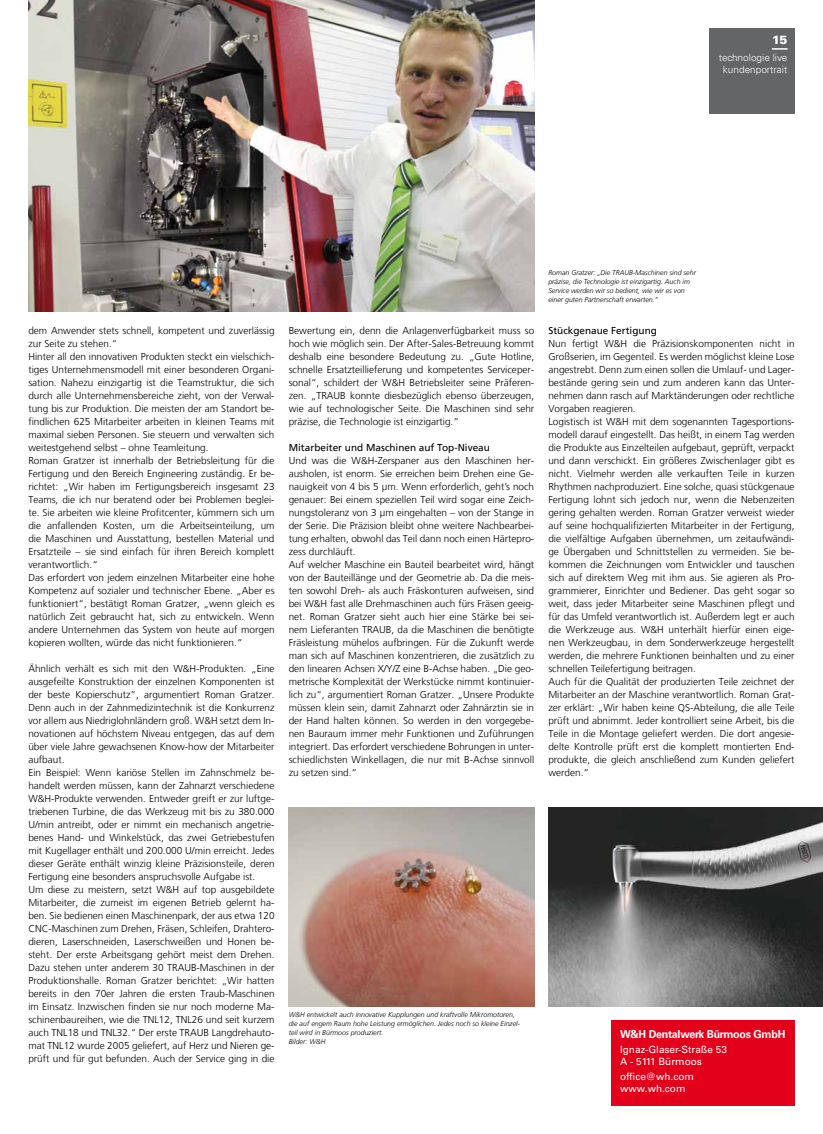
<style>
.page{position:relative;width:823px;height:1134px;background:#fff}
.page>*{position:absolute;margin:0;border:0;box-sizing:border-box;transform-origin:0 0}
.t1{font:900 12px "Univers LT Std";color:#fff}
.t2{font:700 11px "Univers LT Std";letter-spacing:-.025em;color:#fff}
.t3{font:300 10px/13px "Frutiger LT";color:#000;text-align:justify}
.t4{font:10px "Univers LT Std";color:#fff}
.t5{font:10px "Frutiger LT";color:#000}
.t6{font:300 10px "Univers LT Std";color:#fff}
.t7{font:italic 300 7px/9px "Frutiger LT";color:#000}
</style>
<div class="page">
<div style="left:708px;top:28px;width:86px;height:85px;background:#646567"></div>
<svg style="left:772px;top:48px;width:15px;height:2px"></svg>
<div style="left:611px;top:1020px;width:183px;height:86px;background:#e2001a"></div>
<img style="left:28px;top:0;width:506px;height:312px">
<img style="left:548px;top:808px;width:274px;height:198px">
<img style="left:288px;top:808px;width:246px;height:198px">
<p class="t1" style="left:771px;top:32px;width:17px">15</p>
<p class="t6" style="left:718px;top:51px;width:70px">technologie live</p>
<p class="t6" style="left:722px;top:63px;width:66px">kundenportrait</p>
<p class="t3" style="left:28px;top:324px;width:247px">dem Anwender stets schnell, kompetent und zuverlässig zur Seite zu stehen.“</p>
<p class="t3" style="left:28px;top:350px;width:247px">Hinter all den innovativen Produkten steckt ein vielschich&shy;tiges Unternehmensmodell mit einer besonderen Organi&shy;sation. Nahezu einzigartig ist die Teamstruktur, die sich durch alle Unternehmensbereiche zieht, von der Verwal&shy;tung bis zur Produktion. Die meisten der am Standort be&shy;findlichen 625 Mitarbeiter arbeiten in kleinen Teams mit maximal sieben Personen. Sie steuern und verwalten sich weitestgehend selbst – ohne Teamleitung.</p>
<p class="t3" style="left:28px;top:454px;width:247px">Roman Gratzer ist innerhalb der Betriebsleitung für die Fertigung und den Bereich Engineering zuständig. Er be&shy;richtet: „Wir haben im Fertigungsbereich insgesamt 23<br>Teams, die ich nur beratend oder bei Problemen beglei&shy;te. Sie arbeiten wie kleine Profitcenter, kümmern sich um die anfallenden Kosten, um die Arbeitseinteilung, um die Maschinen und Ausstattung, bestellen Material und Ersatzteile – sie sind einfach für ihren Bereich komplett verantwortlich.“</p>
<p class="t3" style="left:28px;top:571px;width:247px">Das erfordert von jedem einzelnen Mitarbeiter eine hohe Kompetenz auf sozialer und technischer Ebene. „Aber es funktioniert“, bestätigt Roman Gratzer, „wenn gleich es natürlich Zeit gebraucht hat, sich zu entwickeln. Wenn andere Unternehmen das System von heute auf morgen kopieren wollten, würde das nicht funktionieren.“</p>
<p class="t3" style="left:28px;top:662px;width:247px">Ähnlich verhält es sich mit den W&amp;H-Produkten. „Eine ausgefeilte Konstruktion der einzelnen Komponenten ist der beste Kopierschutz“, argumentiert Roman Gratzer.<br>Denn auch in der Zahnmedizintechnik ist die Konkurrenz vor allem aus Niedriglohnländern groß. W&amp;H setzt dem In&shy;novationen auf höchstem Niveau entgegen, das auf dem über viele Jahre gewachsenen Know-how der Mitarbeiter aufbaut.</p>
<p class="t3" style="left:28px;top:766px;width:247px">Ein Beispiel: Wenn kariöse Stellen im Zahnschmelz be&shy;handelt werden müssen, kann der Zahnarzt verschiedene W&amp;H-Produkte verwenden. Entweder greift er zur luftge&shy;triebenen Turbine, die das Werkzeug mit bis zu 380.000<br>U/min antreibt, oder er nimmt ein mechanisch angetrie&shy;benes Hand- und Winkelstück, das zwei Getriebestufen mit Kugellager enthält und 200.000 U/min erreicht. Jedes dieser Geräte enthält winzig kleine Präzisionsteile, deren Fertigung eine besonders anspruchsvolle Aufgabe ist.</p>
<p class="t3" style="left:28px;top:883px;width:247px">Um diese zu meistern, setzt W&amp;H auf top ausgebildete Mitarbeiter, die zumeist im eigenen Betrieb gelernt ha&shy;ben. Sie bedienen einen Maschinenpark, der aus etwa 120<br>CNC-Maschinen zum Drehen, Fräsen, Schleifen, Drahtero&shy;dieren, Laserschneiden, Laserschweißen und Honen be&shy;steht. Der erste Arbeitsgang gehört meist dem Drehen.<br>Dazu stehen unter anderem 30 TRAUB-Maschinen in der Produktionshalle. Roman Gratzer berichtet: „Wir hatten bereits in den 70er Jahren die ersten Traub-Maschinen im Einsatz. Inzwischen finden sie nur noch moderne Ma&shy;schinenbaureihen, wie die TNL12, TNL26 und seit kurzem auch TNL18 und TNL32.“ Der erste TRAUB Langdrehauto&shy;mat TNL12 wurde 2005 geliefert, auf Herz und Nieren ge&shy;prüft und für gut befunden. Auch der Service ging in die</p>
<p class="t3" style="left:288px;top:324px;width:247px">Bewertung ein, denn die Anlagenverfügbarkeit muss so hoch wie möglich sein. Der After-Sales-Betreuung kommt deshalb eine besondere Bedeutung zu. „Gute Hotline, schnelle Ersatzteillieferung und kompetentes Serviceper&shy;sonal“, schildert der W&amp;H Betriebsleiter seine Präferen&shy;zen. „TRAUB konnte diesbezüglich ebenso überzeugen, wie auf technologischer Seite. Die Maschinen sind sehr präzise, die Technologie ist einzigartig.“</p>
<p class="t5" style="left:288px;top:441px;width:202px">Mitarbeiter und Maschinen auf Top-Niveau</p>
<p class="t3" style="left:288px;top:454px;width:247px">Und was die W&amp;H-Zerspaner aus den Maschinen her&shy;ausholen, ist enorm. Sie erreichen beim Drehen eine Ge&shy;nauigkeit von 4 bis 5 µm. Wenn erforderlich, geht’s noch genauer: Bei einem speziellen Teil wird sogar eine Zeich&shy;nungstoleranz von 3 µm eingehalten – von der Stange in der Serie. Die Präzision bleibt ohne weitere Nachbearbei&shy;tung erhalten, obwohl das Teil dann noch einen Härtepro&shy;zess durchläuft.</p>
<p class="t3" style="left:288px;top:558px;width:247px">Auf welcher Maschine ein Bauteil bearbeitet wird, hängt von der Bauteillänge und der Geometrie ab. Da die meis&shy;ten sowohl Dreh- als auch Fräskonturen aufweisen, sind bei W&amp;H fast alle Drehmaschinen auch fürs Fräsen geeig&shy;net. Roman Gratzer sieht auch hier eine Stärke bei sei&shy;nem Lieferanten TRAUB, da die Maschinen die benötigte Fräsleistung mühelos aufbringen. Für die Zukunft werde man sich auf Maschinen konzentrieren, die zusätzlich zu den linearen Achsen X/Y/Z eine B-Achse haben. „Die geo&shy;metrische Komplexität der Werkstücke nimmt kontinuier&shy;lich zu“, argumentiert Roman Gratzer. „Unsere Produkte müssen klein sein, damit Zahnarzt oder Zahnärztin sie in der Hand halten können. So werden in den vorgegebe&shy;nen Bauraum immer mehr Funktionen und Zuführungen integriert. Das erfordert verschiedene Bohrungen in unter&shy;schiedlichsten Winkellagen, die nur mit B-Achse sinnvoll zu setzen sind.“</p>
<p class="t7" style="left:548px;top:268px;width:149px">Roman Gratzer: „Die TRAUB-Maschinen sind sehr präzise, die Technologie ist einzigartig. Auch im Service werden wir so bedient, wie wir es von einer guten Partnerschaft erwarten.“</p>
<p class="t5" style="left:548px;top:324px;width:110px">Stückgenaue Fertigung</p>
<p class="t3" style="left:548px;top:337px;width:247px">Nun fertigt W&amp;H die Präzisionskomponenten nicht in Großserien, im Gegenteil. Es werden möglichst kleine Lose angestrebt. Denn zum einen sollen die Umlauf- und Lager&shy;bestände gering sein und zum anderen kann das Unter&shy;nehmen dann rasch auf Marktänderungen oder rechtliche Vorgaben reagieren.</p>
<p class="t3" style="left:548px;top:415px;width:247px">Logistisch ist W&amp;H mit dem sogenannten Tagesportions&shy;modell darauf eingestellt. Das heißt, in einem Tag werden die Produkte aus Einzelteilen aufgebaut, geprüft, verpackt und dann verschickt. Ein größeres Zwischenlager gibt es nicht. Vielmehr werden alle verkauften Teile in kurzen Rhythmen nachproduziert. Eine solche, quasi stückgenaue Fertigung lohnt sich jedoch nur, wenn die Nebenzeiten gering gehalten werden. Roman Gratzer verweist wieder auf seine hochqualifizierten Mitarbeiter in der Fertigung, die vielfältige Aufgaben übernehmen, um zeitaufwändi&shy;ge Übergaben und Schnittstellen zu vermeiden. Sie be&shy;kommen die Zeichnungen vom Entwickler und tauschen sich auf direktem Weg mit ihm aus. Sie agieren als Pro&shy;grammierer, Einrichter und Bediener. Das geht sogar so weit, dass jeder Mitarbeiter seine Maschinen pflegt und für das Umfeld verantwortlich ist. Außerdem legt er auch die Werkzeuge aus. W&amp;H unterhält hierfür einen eige&shy;nen Werkzeugbau, in dem Sonderwerkzeuge hergestellt werden, die mehrere Funktionen beinhalten und zu einer schnellen Teilefertigung beitragen.</p>
<p class="t3" style="left:548px;top:675px;width:247px">Auch für die Qualität der produzierten Teile zeichnet der Mitarbeiter an der Maschine verantwortlich. Roman Grat&shy;zer erklärt: „Wir haben keine QS-Abteilung, die alle Teile prüft und abnimmt. Jeder kontrolliert seine Arbeit, bis die Teile in die Montage geliefert werden. Die dort angesie&shy;delte Kontrolle prüft erst die komplett montierten End&shy;produkte, die gleich anschließend zum Kunden geliefert werden.“</p>
<p class="t7" style="left:288px;top:1010px;width:233px">W&amp;H entwickelt auch innovative Kupplungen und kraftvolle Mikromotoren, die auf engem Raum hohe Leistung ermöglichen. Jedes noch so kleine Einzel&shy;teil wird in Bürmoos produziert.</p>
<p class="t7" style="left:288px;top:1037px;width:38px">Bilder: W&amp;H</p>
<p class="t2" style="left:619px;top:1027px;width:167px">W&amp;H Dentalwerk Bürmoos GmbH</p>
<p class="t4" style="left:619px;top:1043px;width:108px">Ignaz-Glaser-Straße 53</p>
<p class="t4" style="left:619px;top:1055px;width:83px">A - 5111 Bürmoos</p>
<p class="t4" style="left:619px;top:1070px;width:75px">office@wh.com</p>
<p class="t4" style="left:619px;top:1082px;width:67px">www.wh.com</p>
</div>
